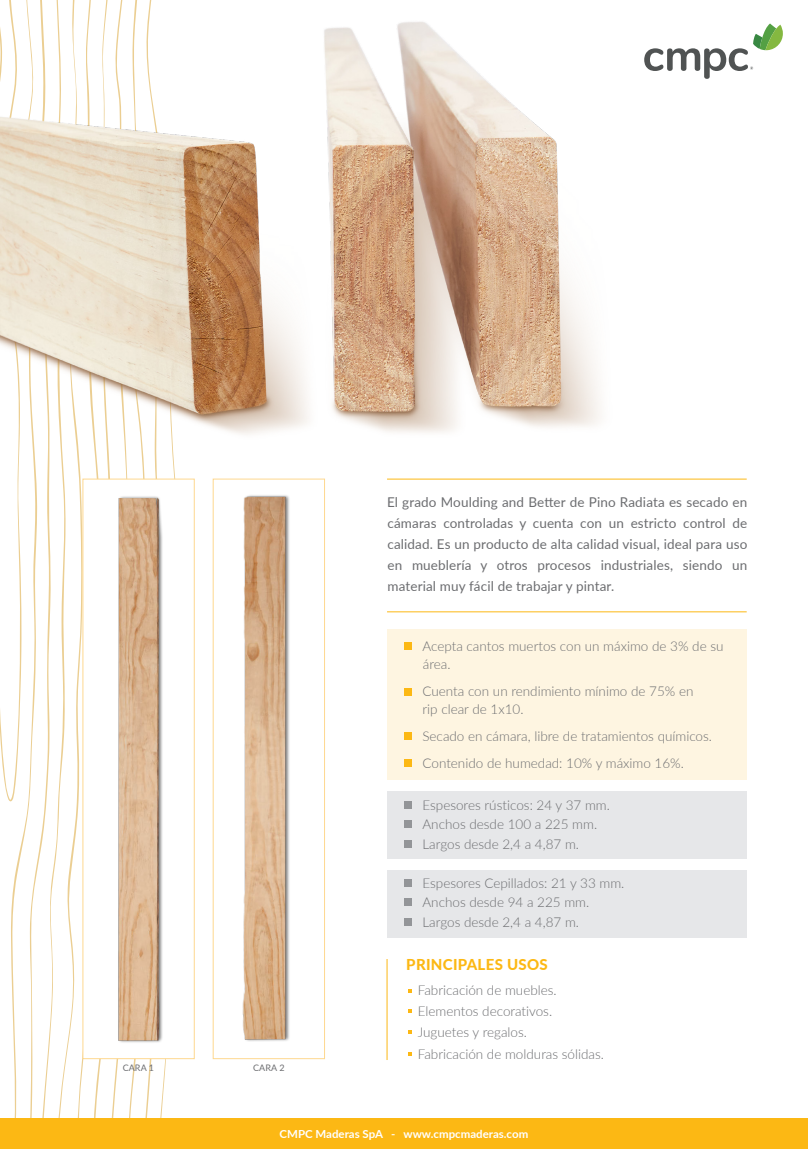
<style>
.page{position:relative;width:808px;height:1149px;background:#fff}
.page>*{position:absolute;margin:0;border:0;box-sizing:border-box;transform-origin:0 0}
.t1{font:800 15px "Lato";letter-spacing:.02em;color:#fcb814}
.t2{font:300 13.5px/19.5px "Lato";color:#6c6d70}
.t3{font:13.5px/21px "Lato";letter-spacing:.01em;color:#6c6d70;text-align:justify}
.t4{font:700 11.1px "Lato";color:#fff}
.t5{font:9px "Lato";letter-spacing:.01em;color:#6c6d70}
</style>
<div class="page">
<svg style="left:0;top:534px;width:132px;height:584px"></svg>
<svg style="left:145px;top:1058px;width:40px;height:60px"></svg>
<img style="left:0;top:0;width:703px;height:534px">
<div style="left:0;top:1118px;width:808px;height:30px;background:#fcb814"></div>
<div style="left:387px;top:791px;width:360px;height:67px;background:#e6e7e9"></div>
<div style="left:387px;top:869px;width:360px;height:67px;background:#e6e7e9"></div>
<div style="left:404px;top:800px;width:7px;height:8px;background:#939598"></div>
<div style="left:404px;top:839px;width:7px;height:8px;background:#939598"></div>
<div style="left:404px;top:819px;width:7px;height:8px;background:#939598"></div>
<div style="left:404px;top:879px;width:7px;height:7px;background:#939598"></div>
<div style="left:404px;top:917px;width:7px;height:8px;background:#939598"></div>
<div style="left:404px;top:898px;width:7px;height:7px;background:#939598"></div>
<div style="left:387px;top:628px;width:360px;height:151px;background:#fef5e1"></div>
<div style="left:404px;top:642px;width:7px;height:8px;background:#fcb814"></div>
<div style="left:404px;top:687px;width:7px;height:8px;background:#fcb814"></div>
<div style="left:404px;top:732px;width:7px;height:8px;background:#fcb814"></div>
<div style="left:404px;top:759px;width:7px;height:7px;background:#fcb814"></div>
<svg style="left:408px;top:989px;width:4px;height:3px"></svg>
<svg style="left:408px;top:1009px;width:4px;height:3px"></svg>
<svg style="left:408px;top:1030px;width:4px;height:3px"></svg>
<svg style="left:408px;top:1052px;width:4px;height:3px"></svg>
<hr style="left:387px;top:958px;width:1px;height:101px;background:#fcb814">
<hr style="left:387px;top:611px;width:360px;height:1px;background:#fcb814">
<hr style="left:387px;top:478px;width:360px;height:1px;background:#fcb814">
<div style="left:213px;top:478px;width:112px;height:580px;background:#fff;border:1px solid #fed88f"></div>
<div style="left:83px;top:478px;width:112px;height:580px;background:#fff;border:1px solid #fed88f"></div>
<img style="left:118px;top:496px;width:45px;height:547px">
<img style="left:242px;top:495px;width:48px;height:546px">
<svg style="left:644px;top:23px;width:139px;height:56px"></svg>
<p class="t3" style="left:387px;top:491px;width:362px">El grado Moulding and Better de Pino Radiata es secado en cámaras controladas y cuenta con un estricto control de calidad. Es un producto de alta calidad visual, ideal para uso en mueblería y otros procesos industriales, siendo un material muy fácil de trabajar y pintar.</p>
<p class="t5" style="left:123px;top:1060px;width:33px">CARA 1</p>
<p class="t5" style="left:253px;top:1060px;width:33px">CARA 2</p>
<p class="t2" style="left:422px;top:636px;width:303px;line-height:18px">Acepta cantos muertos con un máximo de 3% de su área.</p>
<p class="t2" style="left:422px;top:681px;width:273px;line-height:18px">Cuenta con un rendimiento mínimo de 75% en rip clear de 1x10.</p>
<p class="t2" style="left:422px;top:722px;width:291px;line-height:27px">Secado en cámara, libre de tratamientos químicos.<br>Contenido de humedad: 10% y máximo 16%.</p>
<p class="t2" style="left:422px;top:794px;width:189px">Espesores rústicos: 24 y 37 mm.<br>Anchos desde 100 a 225 mm.<br>Largos desde 2,4 a 4,87 m.</p>
<p class="t2" style="left:422px;top:872px;width:203px">Espesores Cepillados: 21 y 33 mm.<br>Anchos desde 94 a 225 mm.<br>Largos desde 2,4 a 4,87 m.</p>
<p class="t1" style="left:406px;top:953px;width:143px">PRINCIPALES USOS</p>
<p class="t2" style="left:418px;top:979px;width:188px;line-height:21px">Fabricación de muebles.<br>Elementos decorativos.<br>Juguetes y regalos.<br>Fabricación de molduras sólidas.</p>
<p class="t4" style="left:280px;top:1124px;width:250px">CMPC Maderas SpA - www.cmpcmaderas.com</p>
</div>
